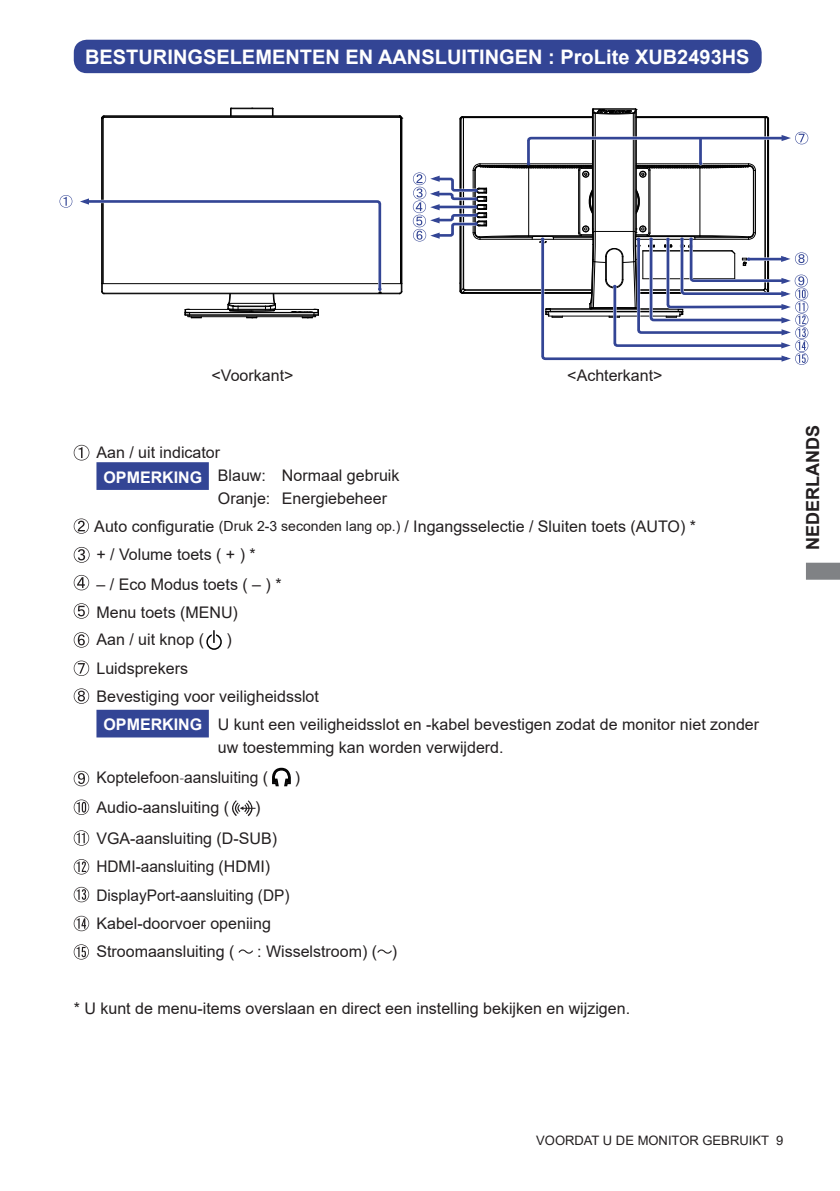
<style>
.page{position:relative;width:840px;height:1191px;background:#fff}
.page>*{position:absolute;margin:0;border:0;box-sizing:border-box;transform-origin:0 0}
.t1{font:700 20px "Arial";color:#fff}
.t2{font:700 18px "Arial";color:#231f20}
.t3{font:16px/22.6px "Arial";color:#231f20}
.t4{font:16px/28.4px "Arial";color:#231f20;scale:.96 1}
.t5{font:700 16px "Arial";color:#fff}
.t6{font:13px "Arial";color:#231f20}
.s1{font-size:14px}
.s2{font-family:"Koz Min Pro"}
</style>
<div class="page">
<svg style="left:806px;top:562px;width:33px;height:17px"></svg>
<div style="left:75px;top:41px;width:685px;height:31px;background:#334595;border-radius:12px"></div>
<div style="left:74px;top:40px;width:687px;height:33px;border:2px solid #334595;border-radius:12px"></div>
<svg style="left:74px;top:445px;width:15px;height:15px"></svg>
<svg style="left:74px;top:518px;width:15px;height:16px"></svg>
<svg style="left:74px;top:547px;width:15px;height:15px"></svg>
<svg style="left:74px;top:575px;width:15px;height:15px"></svg>
<svg style="left:74px;top:603px;width:15px;height:15px"></svg>
<svg style="left:74px;top:632px;width:15px;height:15px"></svg>
<svg style="left:74px;top:660px;width:15px;height:16px"></svg>
<svg style="left:74px;top:688px;width:15px;height:16px"></svg>
<svg style="left:74px;top:771px;width:15px;height:15px"></svg>
<svg style="left:272px;top:767px;width:19px;height:19px"></svg>
<svg style="left:74px;top:799px;width:15px;height:16px"></svg>
<svg style="left:74px;top:830px;width:15px;height:15px"></svg>
<svg style="left:74px;top:859px;width:15px;height:15px"></svg>
<svg style="left:74px;top:887px;width:15px;height:15px"></svg>
<svg style="left:74px;top:915px;width:15px;height:16px"></svg>
<svg style="left:74px;top:944px;width:15px;height:15px"></svg>
<svg style="left:238px;top:949px;width:15px;height:4px"></svg>
<svg style="left:377px;top:949px;width:14px;height:4px"></svg>
<div style="left:206px;top:634px;width:16px;height:16px;border:1px solid #000;border-radius:50%"></div>
<svg style="left:211px;top:630px;width:5px;height:13px"></svg>
<svg style="left:213px;top:630px;width:1px;height:13px"></svg>
<div style="left:97px;top:463px;width:111px;height:26px;background:#334595"></div>
<div style="left:96px;top:462px;width:113px;height:28px;border:2px solid #334595"></div>
<div style="left:97px;top:711px;width:111px;height:25px;background:#334595"></div>
<div style="left:96px;top:710px;width:113px;height:27px;border:2px solid #334595"></div>
<svg style="left:232px;top:800px;width:24px;height:16px"></svg>
<hr style="left:101px;top:118px;width:1px;height:165px;background:#000">
<hr style="left:102px;top:118px;width:1px;height:166px;background:#000">
<hr style="left:103px;top:118px;width:1px;height:166px;background:#000">
<hr style="left:104px;top:293px;width:295px;height:1px;background:#000">
<hr style="left:102px;top:283px;width:299px;height:1px;background:#000">
<hr style="left:400px;top:118px;width:1px;height:166px;background:#000">
<hr style="left:104px;top:117px;width:295px;height:1px;background:#000">
<hr style="left:104px;top:116px;width:295px;height:1px;background:#000">
<hr style="left:231px;top:108px;width:41px;height:1px;background:#000">
<hr style="left:401px;top:118px;width:1px;height:165px;background:#000">
<svg style="left:399px;top:283px;width:3px;height:11px"></svg>
<svg style="left:230px;top:108px;width:2px;height:8px"></svg>
<svg style="left:59px;top:195px;width:324px;height:123px"></svg>
<svg style="left:412px;top:108px;width:396px;height:257px"></svg>
<p class="t1" style="left:85px;top:49px;width:665px">BESTURINGSELEMENTEN EN AANSLUITINGEN : ProLite XUB2493HS</p>
<p class="t3" style="left:211px;top:365px;width:83px">&lt;Voorkant&gt;</p>
<p class="t3" style="left:567px;top:365px;width:97px">&lt;Achterkant&gt;</p>
<p class="t3" style="left:218px;top:443px;width:183px;text-indent:-121px">Aan / uit indicator<br>Blauw: Normaal gebruik<br>Oranje: Energiebeheer</p>
<p class="t3" style="left:94px;top:512px;width:603px;line-height:28.4px">Auto configuratie <span class="s1">(Druk 2-3 seconden lang op.)</span> / Ingangsselectie / Sluiten toets (AUTO) * + / Volume toets ( + ) *</p>
<p class="t3" style="left:96px;top:571px;width:186px;line-height:28.8px">– / Eco Modus toets ( – ) *<br>Menu toets (MENU)</p>
<p class="t3" style="left:96px;top:630px;width:109px">Aan / uit knop (</p>
<p class="t3" style="left:226px;top:630px;width:7px">)</p>
<p class="t3" style="left:96px;top:658px;width:93px">Luidsprekers</p>
<p class="t3" style="left:96px;top:686px;width:224px">Bevestiging voor veiligheidsslot</p>
<p class="t3" style="left:218px;top:715px;width:542px">U kunt een veiligheidsslot en -kabel bevestigen zodat de monitor niet zonder</p>
<p class="t3" style="left:96px;top:734px;width:408px;line-height:29.6px;text-indent:121px">uw toestemming kan worden verwijderd.<br>Koptelefoon<span class="s2">-</span>aansluiting (</p>
<p class="t5" style="left:103px;top:471px;width:100px">OPMERKING</p>
<p class="t5" style="left:103px;top:718px;width:100px">OPMERKING</p>
<p class="t3" style="left:295px;top:767px;width:7px">)</p>
<p class="t3" style="left:96px;top:797px;width:134px">Audio-aansluiting (</p>
<p class="t3" style="left:96px;top:793px;width:182px;line-height:31.2px;text-indent:159px">)<br>VGA-aansluiting (D-SUB)</p>
<p class="t4" style="left:96px;top:854px;width:202px">HDMI-aansluiting (HDMI)<br>DisplayPort-aansluiting (DP)<br>Kabel-doorvoer openiing<br>Stroomaansluiting (</p>
<p class="t3" style="left:257px;top:942px;width:141px">: Wisselstroom) ( )</p>
<p class="t3" style="left:74px;top:998px;width:557px">* U kunt de menu-items overslaan en direct een instelling bekijken en wijzigen.</p>
<p class="t2" style="left:802px;top:549px;width:126px;rotate:-90deg">NEDERLANDS</p>
<p class="t6" style="left:536px;top:1135px;width:248px">VOORDAT U DE MONITOR GEBRUIKT 9</p>
</div>
